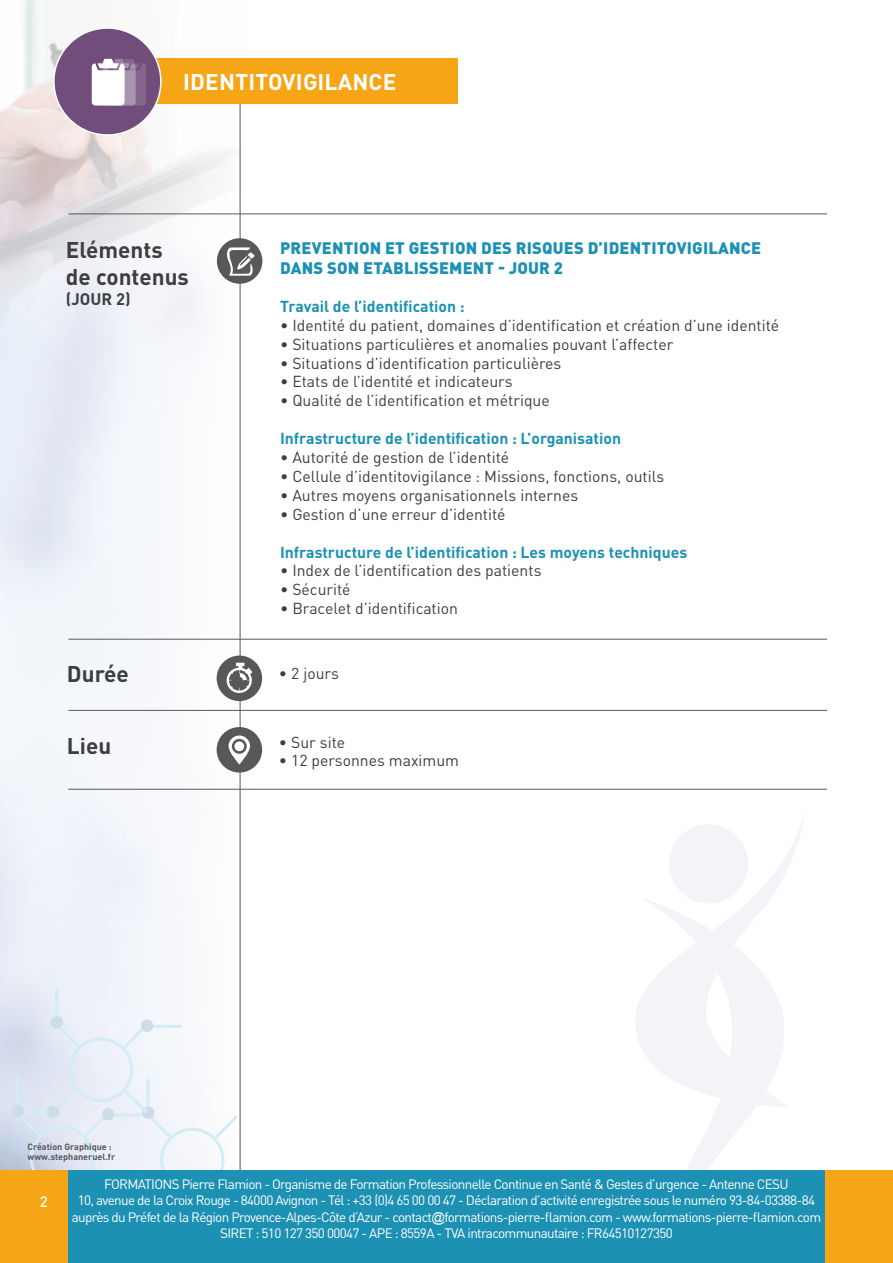
<style>
.page{position:relative;width:893px;height:1263px;background:#fff}
.page>*{position:absolute;margin:0;border:0;box-sizing:border-box;transform-origin:0 0}
.t1{font:700 22.5px/27px "DIN Pro";color:#3e3d40}
.t2{font:700 22.5px "DIN Pro";letter-spacing:.01em;color:#fff}
.t3{font:900 16.5px/19.8px "DIN Pro";letter-spacing:.01em;color:#1d91b3}
.t4{font:700 16.5px "DIN Pro";color:#3e3d40}
.t5{font:15.75px "DIN Pro";color:#3e3d40}
.t6{font:700 15.75px "DIN Pro";color:#1d91b3}
.t7{font:500 15px "DIN Pro";color:#fff}
.t8{font:13.5px/16.2px "DIN Pro";letter-spacing:-.05em;color:#fff;text-align:center}
.t9{font:700 9px/10.8px "DIN Pro";color:#58585a}
.s1{font-family:"Arial"}
</style>
<div class="page">
<img style="left:0;top:0;width:292px;height:1170px">
<svg style="left:0;top:989px;width:239px;height:181px"></svg>
<svg style="left:636px;top:818px;width:168px;height:289px"></svg>
<svg style="left:640px;top:824px;width:144px;height:346px;fill:#f4f3f8"></svg>
<hr style="left:240px;top:94px;width:1px;height:1169px;background:#58585a">
<hr style="left:68px;top:639px;width:759px;height:1px;background:#58585a">
<hr style="left:68px;top:710px;width:759px;height:1px;background:#58585a">
<hr style="left:68px;top:789px;width:759px;height:1px;background:#58585a">
<hr style="left:68px;top:214px;width:759px;height:1px;background:#58585a">
<div style="left:217px;top:727px;width:45px;height:45px;background:#58585a;border-radius:50%"></div>
<svg style="left:229px;top:735px;width:21px;height:29px"></svg>
<div style="left:279px;top:667px;width:595px;height:34px;background:#fff"></div>
<div style="left:217px;top:656px;width:45px;height:45px;background:#58585a;border-radius:50%"></div>
<svg style="left:227px;top:663px;width:25px;height:30px"></svg>
<div style="left:217px;top:238px;width:45px;height:46px;background:#58585a;border-radius:50%"></div>
<svg style="left:227px;top:247px;width:28px;height:29px"></svg>
<div style="left:128px;top:59px;width:330px;height:45px;background:#f6a517"></div>
<div style="left:54px;top:28px;width:107px;height:107px;background:#704d7b;border-radius:50%"></div>
<div style="left:53px;top:27px;width:109px;height:109px;border:2px solid #fff;border-radius:50%"></div>
<svg style="left:92px;top:59px;width:54px;height:46px;background:#cbbecf"></svg>
<div style="left:0;top:1170px;width:893px;height:93px;background:#f6a517"></div>
<div style="left:68px;top:1170px;width:757px;height:93px;background:#1d91b3"></div>
<h1 class="t2" style="left:183px;top:67px;width:215px">IDENTITOVIGILANCE</h1>
<h1 class="t1" style="left:66px;top:235px;width:124px">Eléments de contenus</h1>
<p class="t4" style="left:66px;top:287px;width:66px">(JOUR 2)</p>
<p class="t3" style="left:280px;top:238px;width:482px">PREVENTION ET GESTION DES RISQUES D’IDENTITOVIGILANCE<br>DANS SON ETABLISSEMENT - JOUR 2</p>
<p class="t6" style="left:280px;top:295px;width:186px">Travail de l’identification :</p>
<p class="t5" style="left:280px;top:314px;width:501px">• Identité du patient, domaines d’identification et création d’une identité</p>
<p class="t5" style="left:280px;top:333px;width:395px">• Situations particulières et anomalies pouvant l’affecter</p>
<p class="t5" style="left:280px;top:352px;width:283px">• Situations d’identification particulières</p>
<p class="t5" style="left:280px;top:371px;width:234px">• Etats de l’identité et indicateurs</p>
<p class="t5" style="left:280px;top:390px;width:271px">• Qualité de l’identification et métrique</p>
<p class="t6" style="left:280px;top:428px;width:342px">Infrastructure de l’identification : L’organisation</p>
<p class="t5" style="left:280px;top:447px;width:231px">• Autorité de gestion de l’identité</p>
<p class="t5" style="left:280px;top:466px;width:386px">• Cellule d’identitovigilance : Missions, fonctions, outils</p>
<p class="t5" style="left:280px;top:484px;width:300px">• Autres moyens organisationnels internes</p>
<p class="t5" style="left:280px;top:503px;width:227px">• Gestion d’une erreur d’identité</p>
<p class="t6" style="left:280px;top:541px;width:409px">Infrastructure de l’identification : Les moyens techniques</p>
<p class="t5" style="left:280px;top:560px;width:263px">• Index de l’identification des patients</p>
<p class="t5" style="left:280px;top:579px;width:72px">• Sécurité</p>
<p class="t5" style="left:280px;top:598px;width:179px">• Bracelet d’identification</p>
<h1 class="t1" style="left:67px;top:660px;width:63px">Durée</h1>
<p class="t5" style="left:279px;top:662px;width:61px">• 2 jours</p>
<h1 class="t1" style="left:67px;top:731px;width:46px">Lieu</h1>
<p class="t5" style="left:279px;top:731px;width:68px">• Sur site</p>
<p class="t5" style="left:279px;top:750px;width:182px">• 12 personnes maximum</p>
<p class="t9" style="left:28px;top:1140px;width:89px">Création Graphique : www.stephaneruel.fr</p>
<p class="t8" style="left:72px;top:1175px;width:751px">FORMATIONS Pierre Flamion - Organisme de Formation Professionnelle Continue en Santé &amp; Gestes d’urgence - Antenne CESU<br>10, avenue de la Croix Rouge - 84000 Avignon - Tél : +33 (0)4 65 00 00 47 - Déclaration d’activité enregistrée sous le numéro 93-84-03388-84 auprès du Préfet de la Région Provence-Alpes-Côte d’Azur - contact<span class="s1">@</span>formations-pierre-flamion.com - www.formations-pierre-flamion.com SIRET : 510 127 350 00047 - APE : 8559A - TVA intracommunautaire : FR64510127350</p>
<p class="t7" style="left:40px;top:1192px;width:9px">2</p>
</div>
